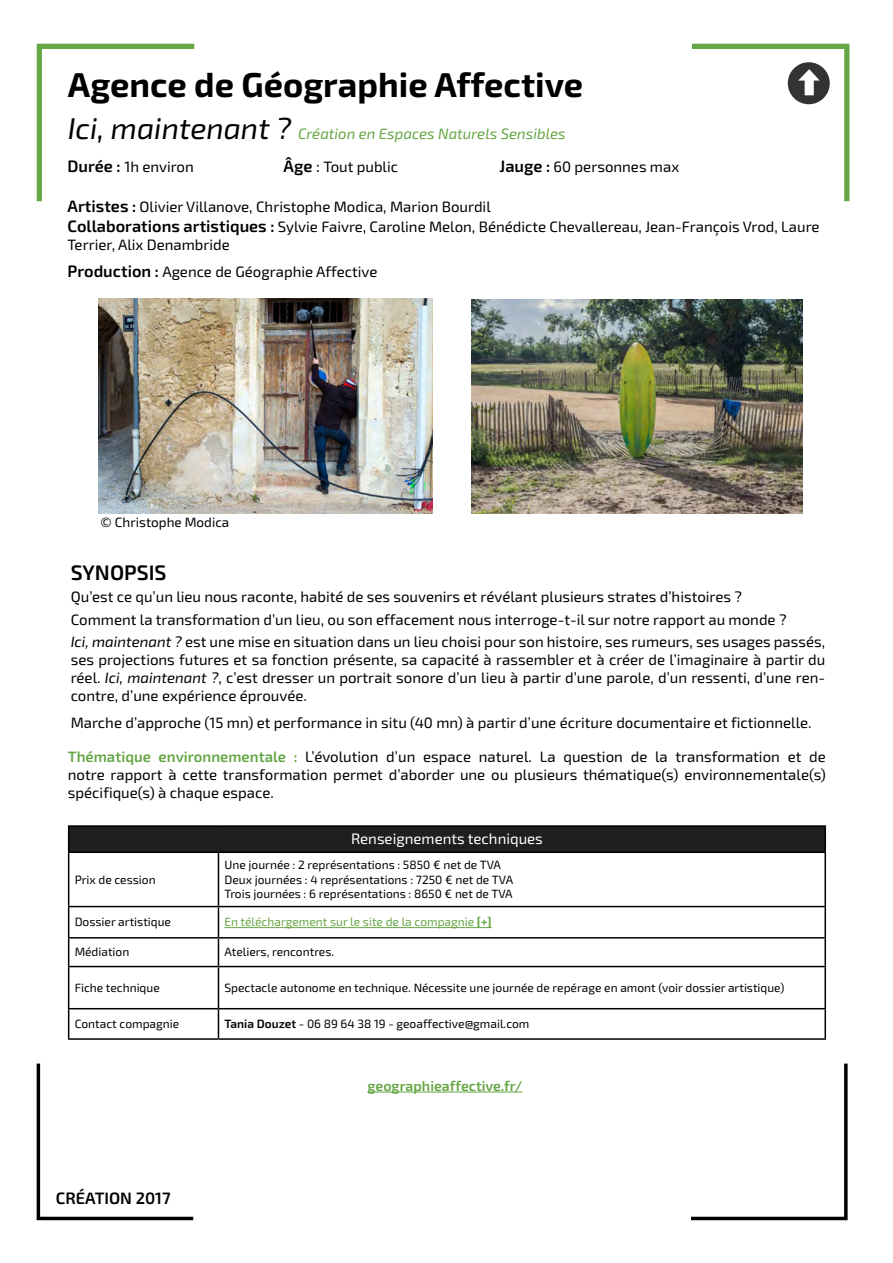
<style>
.page{position:relative;width:893px;height:1263px;background:#fff}
.page>*{position:absolute;margin:0;border:0;box-sizing:border-box;transform-origin:0 0}
.t1{font:700 34.5px "Exo 2";color:#000}
.t2{font:600 21px "Exo 2";color:#000}
.t3{font:600 16.5px "Exo 2";color:#000}
.t4{font:15px/18px "Exo 2";color:#000}
.t5{font:italic 15px "Exo 2";color:#65a644}
.t6{font:15px "Exo 2";color:#fff}
.t7{font:600 14.25px "Exo 2";color:#65a644}
.t8{font:13.5px "Exo 2";color:#000}
.t9{font:12px/14.4px "Exo 2";color:#000}
.t10{font:12px "Exo 2";color:#65a644}
.s1{font-size:30px;color:#000}
.s2{font-weight:600;font-size:16.5px}
.s3{font-size:16.5px}
.s4{font-style:italic}
.s5{font-weight:600;color:#65a644}
.s6{font-weight:700}
.s7{font-weight:600}
</style>
<div class="page">
<svg style="left:691px;top:1063px;width:157px;height:157px"></svg>
<svg style="left:36px;top:1063px;width:158px;height:157px"></svg>
<svg style="left:36px;top:43px;width:159px;height:159px"></svg>
<img style="left:98px;top:299px;width:334px;height:214px">
<img style="left:471px;top:300px;width:331px;height:214px">
<hr style="left:368px;top:1092px;width:154px;height:1px;background:#65a644">
<div style="left:69px;top:826px;width:756px;height:26px;background:#1f1f1f"></div>
<hr style="left:68px;top:825px;width:150px;height:2px;background:#000">
<svg style="left:68px;top:827px;width:1px;height:24px"></svg>
<hr style="left:218px;top:825px;width:608px;height:2px;background:#000">
<hr style="left:824px;top:827px;width:2px;height:24px;background:#000">
<hr style="left:68px;top:851px;width:150px;height:2px;background:#000">
<hr style="left:68px;top:853px;width:1px;height:53px;background:#000">
<hr style="left:218px;top:851px;width:608px;height:2px;background:#000">
<hr style="left:218px;top:853px;width:1px;height:53px;background:#000">
<hr style="left:824px;top:853px;width:2px;height:53px;background:#000">
<hr style="left:68px;top:906px;width:150px;height:1px;background:#000">
<hr style="left:68px;top:907px;width:1px;height:30px;background:#000">
<hr style="left:218px;top:906px;width:608px;height:1px;background:#000">
<hr style="left:218px;top:907px;width:1px;height:30px;background:#000">
<hr style="left:824px;top:907px;width:2px;height:30px;background:#000">
<hr style="left:68px;top:937px;width:150px;height:1px;background:#000">
<svg style="left:68px;top:938px;width:1px;height:28px"></svg>
<hr style="left:218px;top:937px;width:608px;height:1px;background:#000">
<svg style="left:218px;top:938px;width:1px;height:28px"></svg>
<hr style="left:824px;top:938px;width:2px;height:28px;background:#000">
<hr style="left:68px;top:966px;width:150px;height:1px;background:#000">
<hr style="left:68px;top:967px;width:1px;height:41px;background:#000">
<hr style="left:218px;top:966px;width:608px;height:1px;background:#000">
<hr style="left:218px;top:967px;width:1px;height:41px;background:#000">
<hr style="left:824px;top:967px;width:2px;height:41px;background:#000">
<hr style="left:68px;top:1008px;width:150px;height:1px;background:#000">
<svg style="left:68px;top:1009px;width:1px;height:29px"></svg>
<hr style="left:218px;top:1008px;width:608px;height:1px;background:#000">
<svg style="left:218px;top:1009px;width:1px;height:29px"></svg>
<hr style="left:824px;top:1009px;width:2px;height:29px;background:#000">
<hr style="left:68px;top:1038px;width:150px;height:2px;background:#000">
<hr style="left:218px;top:1038px;width:608px;height:2px;background:#000">
<hr style="left:224px;top:927px;width:268px;height:1px;background:#65a644">
<svg style="left:692px;top:43px;width:158px;height:159px"></svg>
<h1 class="t1" style="left:68px;top:64px;width:517px">Agence de Géographie Affective</h1>
<p class="t5" style="left:68px;top:125px;width:499px"><span class="s1">Ici, maintenant ?</span> Création en Espaces Naturels Sensibles</p>
<p class="t4" style="left:68px;top:158px;width:128px"><span class="s2">Durée :</span> 1h environ</p>
<p class="t4" style="left:284px;top:158px;width:116px"><span class="s2">Âge</span> <span class="s3">:</span> Tout public</p>
<p class="t4" style="left:500px;top:158px;width:181px"><span class="s2">Jauge :</span> 60 personnes max</p>
<p class="t4" style="left:68px;top:197px;width:754px;line-height:19.8px"><span class="s2">Artistes :</span> Olivier Villanove, Christophe Modica, Marion Bourdil<br><span class="s2">Collaborations artistiques :</span> Sylvie Faivre, Caroline Melon, Bénédicte Chevallereau, Jean-François Vrod, Laure</p>
<p class="t4" style="left:68px;top:231px;width:311px;line-height:27.3px">Terrier, Alix Denambride<br><span class="s2">Production :</span> Agence de Géographie Affective</p>
<p class="t8" style="left:101px;top:515px;width:130px">© Christophe Modica</p>
<h2 class="t2" style="left:71px;top:560px;width:97px">SYNOPSIS</h2>
<p class="t4" style="left:71px;top:586px;width:756px;line-height:22.5px">Qu’est ce qu’un lieu nous raconte, habité de ses souvenirs et révélant plusieurs strates d’histoires ?<br>Comment la transformation d’un lieu, ou son effacement nous interroge-t-il sur notre rapport au monde ?<br><span class="s4">Ici, maintenant ?</span> est une mise en situation dans un lieu choisi pour son histoire, ses rumeurs, ses usages passés,</p>
<p class="t4" style="left:71px;top:651px;width:756px;text-align:justify">ses projections futures et sa fonction présente, sa capacité à rassembler et à créer de l’imaginaire à partir du réel. <span class="s4">Ici, maintenant ?</span>, c’est dresser un portrait sonore d’un lieu à partir d’une parole, d’un ressenti, d’une ren&shy;contre, d’une expérience éprouvée.</p>
<p class="t4" style="left:71px;top:714px;width:742px">Marche d’approche (15 mn) et performance in situ (40 mn) à partir d’une écriture documentaire et fictionnelle.</p>
<p class="t4" style="left:68px;top:748px;width:760px;text-align:justify"><span class="s5">Thématique environnementale :</span> L’évolution d’un espace naturel. La question de la transformation et de notre rapport à cette transformation permet d’aborder une ou plusieurs thématique(s) environnementale(s) spécifique(s) à chaque espace.</p>
<p class="t9" style="left:75px;top:872px;width:83px">Prix de cession</p>
<p class="t6" style="left:351px;top:830px;width:193px">Renseignements techniques</p>
<p class="t9" style="left:224px;top:858px;width:290px">Une journée : 2 représentations : 5850 € net de TVA<br>Deux journées : 4 représentations : 7250 € net de TVA<br>Trois journées : 6 représentations : 8650 € net de TVA</p>
<p class="t9" style="left:75px;top:915px;width:98px">Dossier artistique</p>
<p class="t10" style="left:224px;top:915px;width:269px">En téléchargement sur le site de la compagnie <span class="s6">[+]</span></p>
<p class="t9" style="left:75px;top:945px;width:56px">Médiation</p>
<p class="t9" style="left:224px;top:945px;width:111px">Ateliers, rencontres.</p>
<p class="t9" style="left:75px;top:981px;width:87px">Fiche technique</p>
<p class="t9" style="left:224px;top:981px;width:561px">Spectacle autonome en technique. Nécessite une journée de repérage en amont (voir dossier artistique)</p>
<p class="t9" style="left:75px;top:1017px;width:106px">Contact compagnie</p>
<p class="t9" style="left:224px;top:1017px;width:306px"><span class="s7">Tania Douzet</span> - 06 89 64 38 19 - geoaffective@gmail.com</p>
<p class="t3" style="left:56px;top:1188px;width:116px">CRÉATION 2017</p>
<p class="t7" style="left:368px;top:1077px;width:156px">geographieaffective.fr/</p>
</div>
